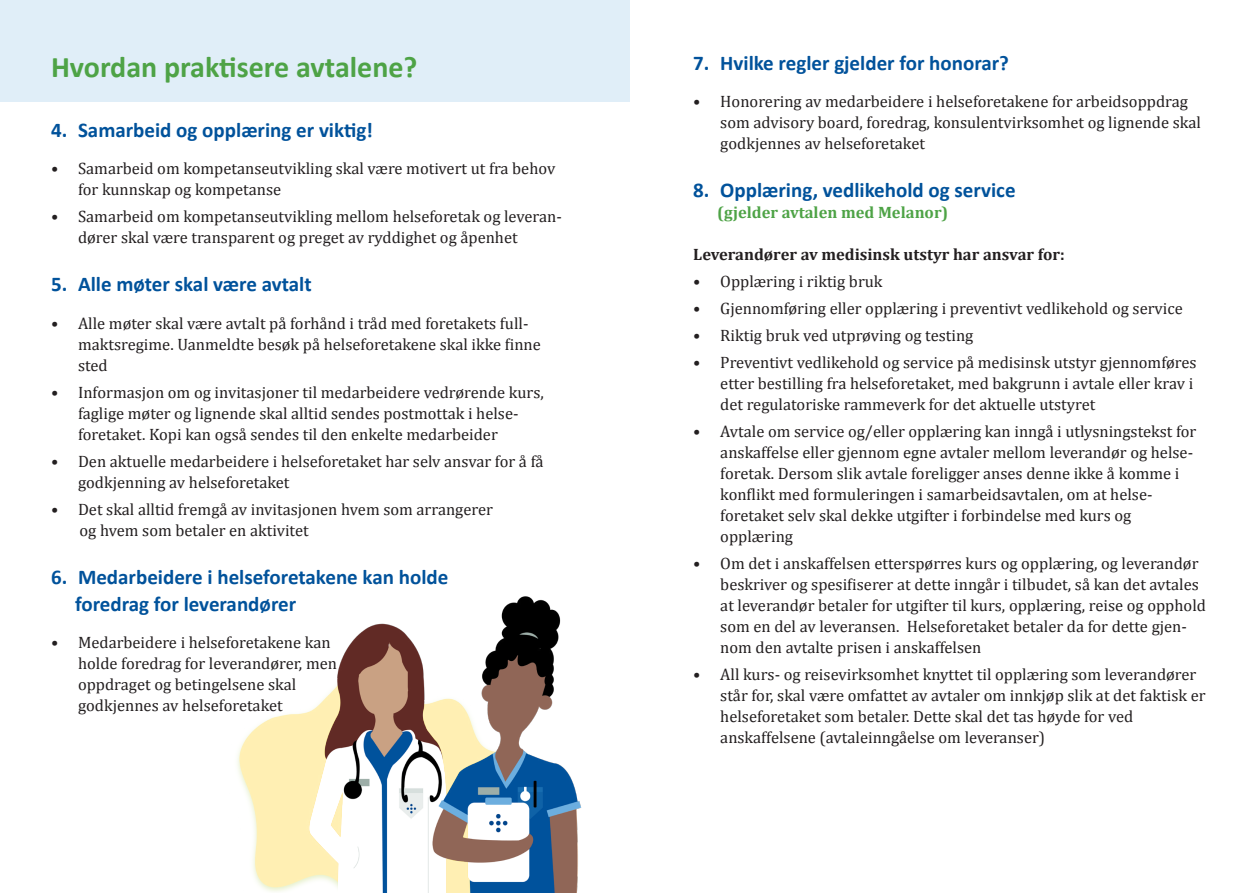
<style>
.page{position:relative;width:1259px;height:893px;background:#fff}
.page>*{position:absolute;margin:0;border:0;box-sizing:border-box;transform-origin:0 0}
.Hovedoverskrift{font:700 30px "Calibri";color:#4ea346}
.Underoverskrifter{font:700 21px "Calibri";color:#01529b}
.Brødtekst{font:16.5px/21px "Cambria";color:#231f20}
.Brødtekst-2{font:700 16.5px "Cambria";color:#231f20}
.Brødtekst-3{font:700 16.5px "Cambria";color:#4ea346}
</style>
<div class="page">
<div style="left:0;top:0;width:629px;height:102px;background:#e0eef8"></div>
<img style="left:237px;top:596px;width:345px;height:297px">
<p class="Hovedoverskrift" style="left:51px;top:47px;width:368px">Hvordan praktisere avtalene?</p>
<p class="Underoverskrifter" style="left:51px;top:116px;width:324px">4. Samarbeid og opplæring er viktig!</p>
<p class="Brødtekst" style="left:78px;top:158px;width:479px;text-indent:-27px">• Samarbeid om kompetanseutvikling skal være motivert ut fra behov for kunnskap og kompetanse</p>
<p class="Brødtekst" style="left:78px;top:206px;width:485px;text-indent:-27px">• Samarbeid om kompetanseutvikling mellom helseforetak og leveran&shy;dører skal være transparent og preget av ryddighet og åpenhet</p>
<p class="Underoverskrifter" style="left:51px;top:271px;width:262px">5. Alle møter skal være avtalt</p>
<p class="Brødtekst" style="left:78px;top:312px;width:464px;text-indent:-27px">• Alle møter skal være avtalt på forhånd i tråd med foretakets full&shy;maktsregime. Uanmeldte besøk på helseforetakene skal ikke finne sted</p>
<p class="Brødtekst" style="left:51px;top:381px;width:494px;text-align:center">• Informasjon om og invitasjoner til medarbeidere vedrørende kurs, faglige møter og lignende skal alltid sendes postmottak i helse-</p>
<p class="Brødtekst" style="left:78px;top:423px;width:421px">foretaket. Kopi kan også sendes til den enkelte medarbeider</p>
<p class="Brødtekst" style="left:78px;top:450px;width:467px;text-indent:-27px">• Den aktuelle medarbeidere i helseforetaket har selv ansvar for å få godkjenning av helseforetaket</p>
<p class="Brødtekst" style="left:51px;top:498px;width:443px">• Det skal alltid fremgå av invitasjonen hvem som arrangerer</p>
<p class="Brødtekst" style="left:80px;top:519px;width:231px">og hvem som betaler en aktivitet</p>
<p class="Underoverskrifter" style="left:51px;top:563px;width:399px">6. Medarbeidere i helseforetakene kan holde</p>
<p class="Underoverskrifter" style="left:75px;top:590px;width:223px">foredrag for leverandører</p>
<p class="Brødtekst" style="left:51px;top:632px;width:281px">• Medarbeidere i helseforetakene kan</p>
<p class="Brødtekst" style="left:78px;top:653px;width:260px">holde foredrag for leverandører, men</p>
<p class="Brødtekst" style="left:78px;top:674px;width:220px">oppdraget og betingelsene skal</p>
<p class="Brødtekst" style="left:78px;top:695px;width:206px">godkjennes av helseforetaket</p>
<p class="Underoverskrifter" style="left:693px;top:49px;width:317px">7. Hvilke regler gjelder for honorar?</p>
<p class="Brødtekst" style="left:720px;top:91px;width:482px;text-indent:-27px">• Honorering av medarbeidere i helseforetakene for arbeidsoppdrag som advisory board, foredrag, konsulentvirksomhet og lignende skal godkjennes av helseforetaket</p>
<p class="Underoverskrifter" style="left:693px;top:177px;width:324px">8. Opplæring, vedlikehold og service</p>
<p class="Brødtekst-3" style="left:717px;top:201px;width:232px">(gjelder avtalen med Melanor)</p>
<p class="Brødtekst-2" style="left:693px;top:243px;width:373px">Leverandører av medisinsk utstyr har ansvar for:</p>
<p class="Brødtekst" style="left:693px;top:271px;width:191px">• Opplæring i riktig bruk</p>
<p class="Brødtekst" style="left:693px;top:298px;width:491px">• Gjennomføring eller opplæring i preventivt vedlikehold og service</p>
<p class="Brødtekst" style="left:693px;top:325px;width:282px">• Riktig bruk ved utprøving og testing</p>
<p class="Brødtekst" style="left:720px;top:352px;width:478px;text-indent:-27px">• Preventivt vedlikehold og service på medisinsk utstyr gjennomføres etter bestilling fra helseforetaket, med bakgrunn i avtale eller krav i det regulatoriske rammeverk for det aktuelle utstyret</p>
<p class="Brødtekst" style="left:720px;top:421px;width:477px;text-indent:-27px">• Avtale om service og/eller opplæring kan inngå i utlysningstekst for anskaffelse eller gjennom egne avtaler mellom leverandør og helse&shy;foretak. Dersom slik avtale foreligger anses denne ikke å komme i konflikt med formuleringen i samarbeidsavtalen, om at helse-</p>
<p class="Brødtekst" style="left:720px;top:505px;width:413px">foretaket selv skal dekke utgifter i forbindelse med kurs og</p>
<p class="Brødtekst" style="left:720px;top:526px;width:74px">opplæring</p>
<p class="Brødtekst" style="left:720px;top:553px;width:487px;text-indent:-27px">• Om det i anskaffelsen etterspørres kurs og opplæring, og leverandør beskriver og spesifiserer at dette inngår i tilbudet, så kan det avtales at leverandør betaler for utgifter til kurs, opplæring, reise og opphold som en del av leveransen. Helseforetaket betaler da for dette gjen&shy;nom den avtalte prisen i anskaffelsen</p>
<p class="Brødtekst" style="left:720px;top:664px;width:487px;text-indent:-27px">• All kurs- og reisevirksomhet knyttet til opplæring som leverandører står for, skal være omfattet av avtaler om innkjøp slik at det faktisk er helseforetaket som betaler. Dette skal det tas høyde for ved</p>
<p class="Brødtekst" style="left:720px;top:727px;width:326px">anskaffelsene (avtaleinngåelse om leveranser)</p>
</div>
